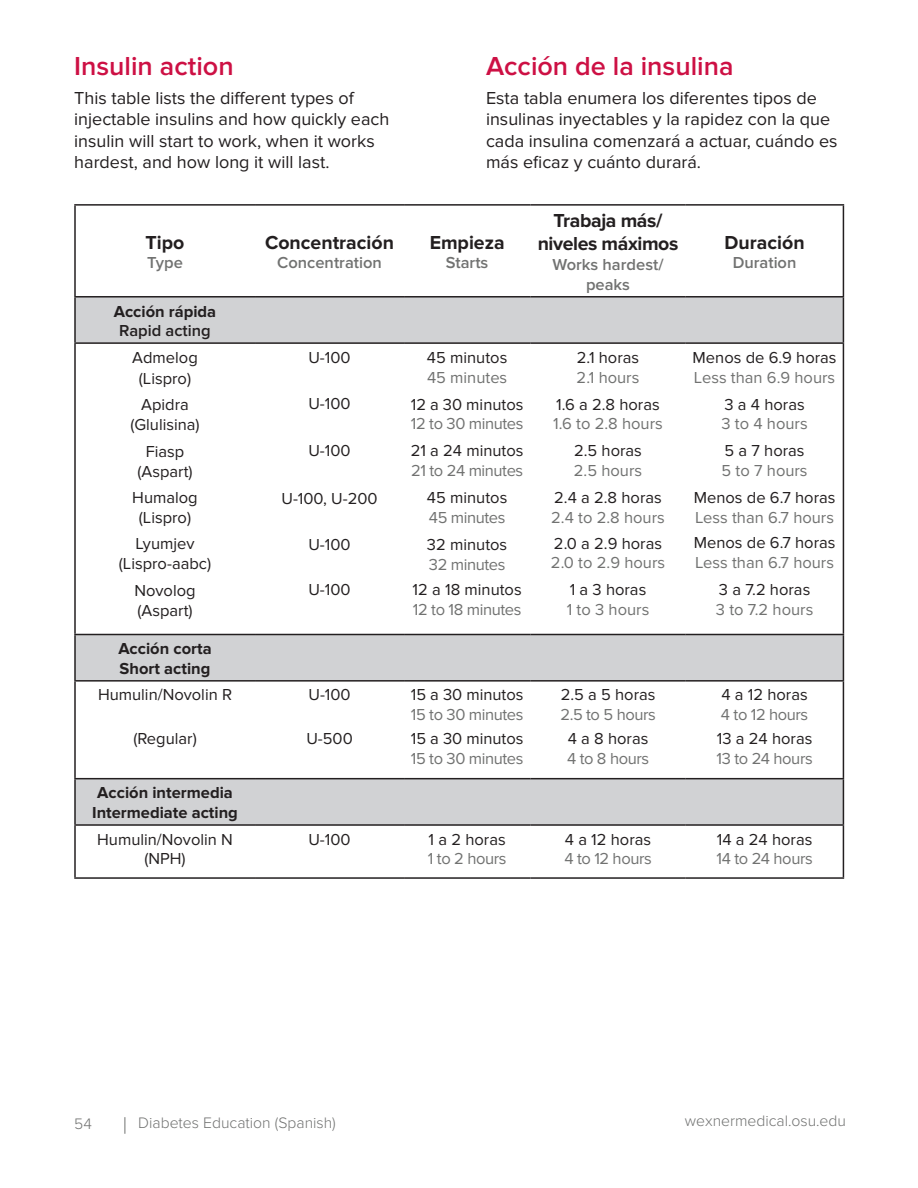
<style>
.page{position:relative;width:918px;height:1188px;background:#fff}
.page>*{position:absolute;margin:0;border:0;box-sizing:border-box;transform-origin:0 0}
.t1{font:600 27px "Proxima Nova";color:#cd1044}
.t2{font:700 19.5px "Proxima Nova";color:#231f20}
.t3{font:700 19.5px/23.4px "Proxima Nova";letter-spacing:-.02em;color:#231f20;text-align:center}
.t4{font:18px/21.6px "Proxima Nova";color:#231f20}
.t5{font:16.5px/19.8px "Proxima Nova";color:#231f20;text-align:center}
.t6{font:16.5px/19.8px "Proxima Nova";letter-spacing:-.025em;color:#717271}
.t7{font:16.5px/19.8px "Proxima Nova";color:#717271}
.t8{font:700 16.5px/19.8px "Proxima Nova";color:#231f20;text-align:center}
.t9{font:600 16.5px/19.8px "Proxima Nova";color:#717271;text-align:center}
.t10{font:300 15.75px "Proxima Nova";color:#717271}
.s1{font-weight:600}
.s2{color:#717271}
.s3{color:#231f20}
</style>
<div class="page">
<svg style="left:125px;top:1117px;width:1px;height:17px"></svg>
<svg style="left:76px;top:298px;width:767px;height:526px"></svg>
<hr style="left:74px;top:204px;width:181px;height:2px;background:#231f20">
<hr style="left:74px;top:206px;width:2px;height:90px;background:#231f20">
<hr style="left:255px;top:204px;width:149px;height:2px;background:#231f20">
<hr style="left:404px;top:204px;width:126px;height:2px;background:#231f20">
<hr style="left:530px;top:204px;width:156px;height:2px;background:#231f20">
<hr style="left:686px;top:204px;width:158px;height:2px;background:#231f20">
<hr style="left:843px;top:206px;width:1px;height:90px;background:#231f20">
<hr style="left:74px;top:296px;width:181px;height:2px;background:#231f20">
<hr style="left:255px;top:296px;width:149px;height:2px;background:#231f20">
<hr style="left:404px;top:296px;width:126px;height:2px;background:#231f20">
<hr style="left:530px;top:296px;width:156px;height:2px;background:#231f20">
<hr style="left:686px;top:296px;width:158px;height:2px;background:#231f20">
<hr style="left:74px;top:634px;width:181px;height:1px;background:#231f20">
<hr style="left:255px;top:634px;width:149px;height:1px;background:#231f20">
<hr style="left:404px;top:634px;width:126px;height:1px;background:#231f20">
<hr style="left:530px;top:634px;width:156px;height:1px;background:#231f20">
<hr style="left:686px;top:634px;width:158px;height:1px;background:#231f20">
<hr style="left:74px;top:680px;width:181px;height:2px;background:#231f20">
<hr style="left:255px;top:680px;width:149px;height:2px;background:#231f20">
<hr style="left:404px;top:680px;width:126px;height:2px;background:#231f20">
<hr style="left:530px;top:680px;width:156px;height:2px;background:#231f20">
<hr style="left:686px;top:680px;width:158px;height:2px;background:#231f20">
<hr style="left:74px;top:778px;width:181px;height:1px;background:#231f20">
<hr style="left:255px;top:778px;width:149px;height:1px;background:#231f20">
<hr style="left:404px;top:778px;width:126px;height:1px;background:#231f20">
<hr style="left:530px;top:778px;width:156px;height:1px;background:#231f20">
<hr style="left:686px;top:778px;width:158px;height:1px;background:#231f20">
<hr style="left:74px;top:824px;width:181px;height:2px;background:#231f20">
<hr style="left:255px;top:824px;width:149px;height:2px;background:#231f20">
<hr style="left:404px;top:824px;width:126px;height:2px;background:#231f20">
<hr style="left:530px;top:824px;width:156px;height:2px;background:#231f20">
<hr style="left:686px;top:824px;width:158px;height:2px;background:#231f20">
<hr style="left:74px;top:877px;width:181px;height:2px;background:#231f20">
<hr style="left:255px;top:877px;width:149px;height:2px;background:#231f20">
<hr style="left:404px;top:877px;width:126px;height:2px;background:#231f20">
<hr style="left:530px;top:877px;width:156px;height:2px;background:#231f20">
<hr style="left:686px;top:877px;width:158px;height:2px;background:#231f20">
<hr style="left:74px;top:298px;width:2px;height:44px;background:#231f20">
<hr style="left:843px;top:298px;width:1px;height:44px;background:#231f20">
<hr style="left:74px;top:342px;width:181px;height:2px;background:#231f20">
<hr style="left:74px;top:344px;width:2px;height:290px;background:#231f20">
<hr style="left:255px;top:342px;width:149px;height:2px;background:#231f20">
<hr style="left:404px;top:342px;width:126px;height:2px;background:#231f20">
<hr style="left:530px;top:342px;width:156px;height:2px;background:#231f20">
<hr style="left:686px;top:342px;width:158px;height:2px;background:#231f20">
<hr style="left:843px;top:344px;width:1px;height:290px;background:#231f20">
<hr style="left:74px;top:635px;width:2px;height:45px;background:#231f20">
<hr style="left:843px;top:635px;width:1px;height:45px;background:#231f20">
<hr style="left:74px;top:682px;width:2px;height:96px;background:#231f20">
<hr style="left:843px;top:682px;width:1px;height:96px;background:#231f20">
<hr style="left:74px;top:779px;width:2px;height:45px;background:#231f20">
<hr style="left:843px;top:779px;width:1px;height:45px;background:#231f20">
<hr style="left:74px;top:826px;width:2px;height:51px;background:#231f20">
<hr style="left:843px;top:826px;width:1px;height:51px;background:#231f20">
<h3 class="t1" style="left:74px;top:51px;width:161px">Insulin action</h3>
<p class="t4" style="left:74px;top:87px;width:317px">This table lists the different types of injectable insulins and how quickly each insulin will start to work, when it works hardest, and how long it will last.</p>
<p class="t2" style="left:146px;top:231px;width:40px">Tipo</p>
<p class="t9" style="left:147px;top:253px;width:37px">Type</p>
<p class="t2" style="left:265px;top:231px;width:131px">Concentración</p>
<p class="t9" style="left:277px;top:253px;width:106px">Concentration</p>
<h3 class="t1" style="left:486px;top:51px;width:249px">Acción de la insulina</h3>
<p class="t4" style="left:486px;top:87px;width:353px">Esta tabla enumera los diferentes tipos de insulinas inyectables y la rapidez con la que cada insulina comenzará a actuar, cuándo es más eficaz y cuánto durará.</p>
<p class="t2" style="left:430px;top:231px;width:76px">Empieza</p>
<p class="t9" style="left:446px;top:253px;width:44px">Starts</p>
<p class="t3" style="left:538px;top:209px;width:142px">Trabaja más/ niveles máximos</p>
<p class="t9" style="left:552px;top:255px;width:113px">Works hardest/ peaks</p>
<p class="t2" style="left:725px;top:231px;width:82px">Duración</p>
<p class="t9" style="left:733px;top:253px;width:65px">Duration</p>
<p class="t8" style="left:114px;top:302px;width:104px">Acción rápida<br><span class="s1">Rapid acting</span></p>
<p class="t5" style="left:132px;top:347px;width:67px;line-height:21px">Admelog (Lispro)</p>
<p class="t5" style="left:308px;top:348px;width:44px">U-100</p>
<p class="t5" style="left:427px;top:348px;width:82px;text-align:left">45 minutos<br><span class="s2">45 minutes</span></p>
<p class="t5" style="left:577px;top:348px;width:64px;text-align:left">2.1 horas<br><span class="s2">2.1 hours</span></p>
<p class="t7" style="left:693px;top:348px;width:146px"><span class="s3">Menos de 6.9 horas<br></span>Less than 6.9 hours</p>
<p class="t5" style="left:130px;top:395px;width:71px">Apidra (Glulisina)</p>
<p class="t5" style="left:308px;top:394px;width:44px">U-100</p>
<p class="t6" style="left:411px;top:395px;width:114px"><span class="s3">12 a 30 minutos<br></span>12 to 30 minutes</p>
<p class="t7" style="left:553px;top:394px;width:111px"><span class="s3">1.6 a 2.8 horas<br></span>1.6 to 2.8 hours</p>
<p class="t7" style="left:722px;top:394px;width:88px"><span class="s3">3 a 4 horas<br></span>3 to 4 hours</p>
<p class="t5" style="left:137px;top:442px;width:57px">Fiasp (Aspart)</p>
<p class="t5" style="left:308px;top:440px;width:44px">U-100</p>
<p class="t6" style="left:411px;top:441px;width:114px"><span class="s3">21 a 24 minutos<br></span>21 to 24 minutes</p>
<p class="t5" style="left:574px;top:441px;width:70px;text-align:left">2.5 horas<br><span class="s2">2.5 hours</span></p>
<p class="t7" style="left:722px;top:441px;width:88px"><span class="s3">5 a 7 horas<br></span>5 to 7 hours</p>
<p class="t5" style="left:132px;top:488px;width:67px">Humalog (Lispro)</p>
<p class="t5" style="left:281px;top:489px;width:98px">U-100, U-200</p>
<p class="t5" style="left:427px;top:488px;width:82px;text-align:left">45 minutos<br><span class="s2">45 minutes</span></p>
<p class="t7" style="left:551px;top:488px;width:115px"><span class="s3">2.4 a 2.8 horas<br></span>2.4 to 2.8 hours</p>
<p class="t7" style="left:694px;top:488px;width:143px"><span class="s3">Menos de 6.7 horas<br></span>Less than 6.7 hours</p>
<p class="t5" style="left:119px;top:534px;width:94px">Lyumjev (Lispro-aabc)</p>
<p class="t5" style="left:308px;top:535px;width:44px">U-100</p>
<p class="t5" style="left:427px;top:535px;width:82px;text-align:left">32 minutos<br><span class="s2">32 minutes</span></p>
<p class="t7" style="left:551px;top:533px;width:116px"><span class="s3">2.0 a 2.9 horas<br></span>2.0 to 2.9 hours</p>
<p class="t7" style="left:694px;top:533px;width:143px"><span class="s3">Menos de 6.7 horas<br></span>Less than 6.7 hours</p>
<p class="t5" style="left:134px;top:581px;width:63px;text-align:left">Novolog (Aspart)</p>
<p class="t5" style="left:308px;top:580px;width:44px">U-100</p>
<p class="t6" style="left:413px;top:580px;width:111px"><span class="s3">12 a 18 minutos<br></span>12 to 18 minutes</p>
<p class="t7" style="left:567px;top:580px;width:84px"><span class="s3">1 a 3 horas<br></span>1 to 3 hours</p>
<p class="t7" style="left:716px;top:580px;width:99px"><span class="s3">3 a 7.2 horas<br></span>3 to 7.2 hours</p>
<p class="t8" style="left:118px;top:639px;width:95px;text-align:left">Acción corta<br>Short acting</p>
<p class="t5" style="left:98px;top:685px;width:136px">Humulin/Novolin R</p>
<p class="t5" style="left:308px;top:685px;width:44px">U-100</p>
<p class="t6" style="left:411px;top:685px;width:114px"><span class="s3">15 a 30 minutos<br></span>15 to 30 minutes</p>
<p class="t6" style="left:560px;top:685px;width:97px"><span class="s3">2.5 a 5 horas<br></span>2.5 to 5 hours</p>
<p class="t6" style="left:721px;top:685px;width:89px"><span class="s3">4 a 12 horas<br></span>4 to 12 hours</p>
<p class="t5" style="left:133px;top:729px;width:65px">(Regular)</p>
<p class="t5" style="left:306px;top:729px;width:48px">U-500</p>
<p class="t6" style="left:411px;top:729px;width:114px"><span class="s3">15 a 30 minutos<br></span>15 to 30 minutes</p>
<p class="t6" style="left:567px;top:729px;width:84px"><span class="s3">4 a 8 horas<br></span>4 to 8 hours</p>
<p class="t6" style="left:717px;top:729px;width:98px"><span class="s3">13 a 24 horas<br></span>13 to 24 hours</p>
<p class="t8" style="left:92px;top:783px;width:147px">Acción intermedia<br>Intermediate acting</p>
<p class="t5" style="left:97px;top:830px;width:137px">Humulin/Novolin N (NPH)</p>
<p class="t5" style="left:308px;top:830px;width:44px">U-100</p>
<p class="t6" style="left:428px;top:830px;width:80px"><span class="s3">1 a 2 horas<br></span>1 to 2 hours</p>
<p class="t6" style="left:564px;top:830px;width:89px"><span class="s3">4 a 12 horas<br></span>4 to 12 hours</p>
<p class="t6" style="left:717px;top:830px;width:98px"><span class="s3">14 a 24 horas<br></span>14 to 24 hours</p>
<p class="t10" style="left:74px;top:1114px;width:19px">54</p>
<p class="t10" style="left:138px;top:1114px;width:199px">Diabetes Education (Spanish)</p>
<p class="t10" style="left:685px;top:1112px;width:163px">wexnermedical.osu.edu</p>
</div>
